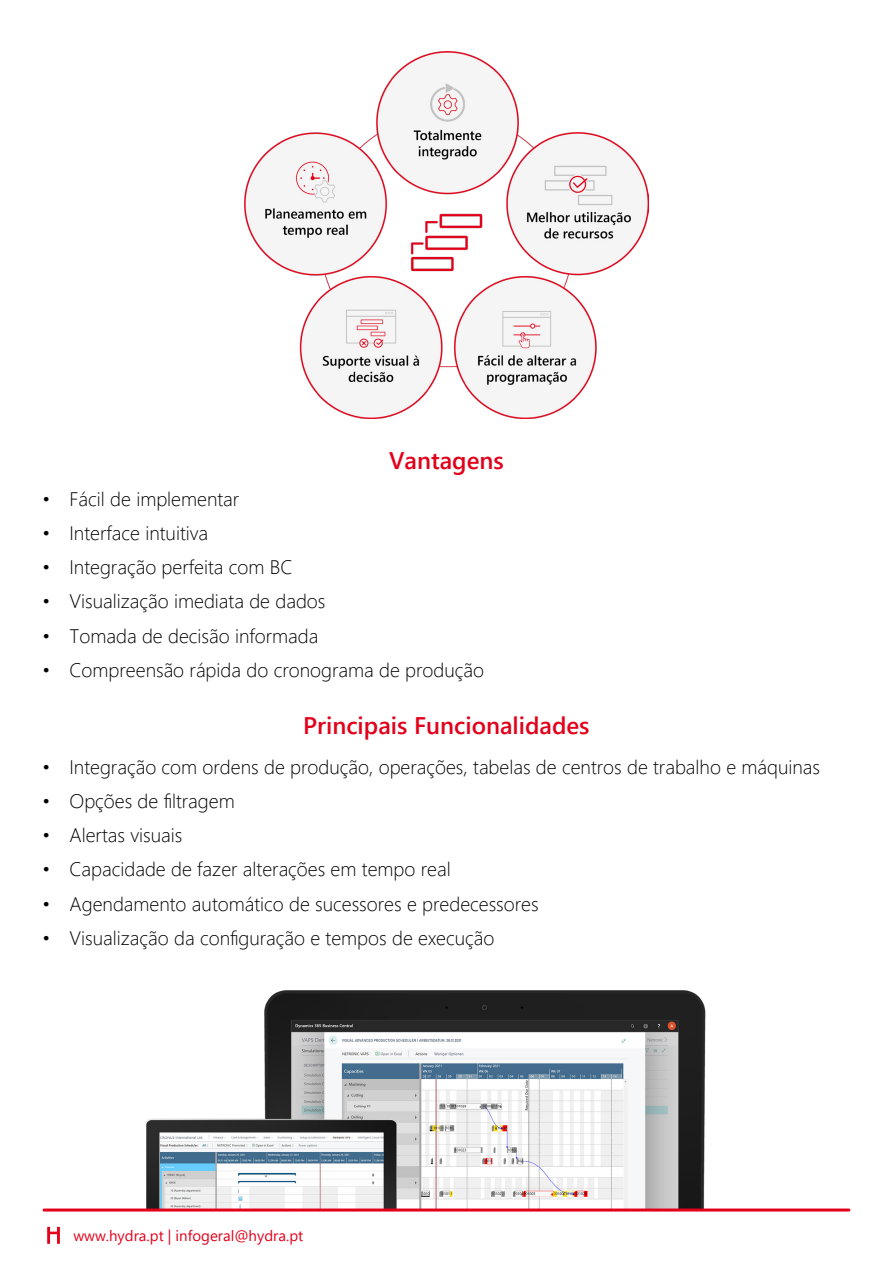
<style>
.page{position:relative;width:893px;height:1263px;background:#fff}
.page>*{position:absolute;margin:0;border:0;box-sizing:border-box;transform-origin:0 0}
.t1{font:600 24px "Segoe UI";color:#e2001a}
.t2{font:300 19.5px "Segoe UI";color:#000}
.t3{font:15px "Segoe UI";color:#e2001a}
</style>
<div class="page">
<svg style="left:47px;top:1227px;width:13px;height:17px"></svg>
<img style="left:146px;top:990px;width:560px;height:218px">
<hr style="left:44px;top:1208px;width:805px;height:3px;background:#e2001a">
<img style="left:244px;top:51px;width:405px;height:368px">
<p class="t1" style="left:389px;top:438px;width:116px">Vantagens</p>
<p class="t2" style="left:43px;top:480px;width:198px">• Fácil de implementar</p>
<p class="t2" style="left:43px;top:515px;width:167px">• Interface intuitiva</p>
<p class="t2" style="left:43px;top:549px;width:251px">• Integração perfeita com BC</p>
<p class="t2" style="left:43px;top:583px;width:284px">• Visualização imediata de dados</p>
<p class="t2" style="left:43px;top:617px;width:277px">• Tomada de decisão informada</p>
<p class="t2" style="left:43px;top:652px;width:443px">• Compreensão rápida do cronograma de produção</p>
<p class="t1" style="left:303px;top:702px;width:288px">Principais Funcionalidades</p>
<p class="t2" style="left:43px;top:748px;width:779px">• Integração com ordens de produção, operações, tabelas de centros de trabalho e máquinas</p>
<p class="t2" style="left:43px;top:782px;width:194px">• Opções de filtragem</p>
<p class="t2" style="left:43px;top:817px;width:141px">• Alertas visuais</p>
<p class="t2" style="left:43px;top:851px;width:410px">• Capacidade de fazer alterações em tempo real</p>
<p class="t2" style="left:43px;top:885px;width:498px">• Agendamento automático de sucessores e predecessores</p>
<p class="t2" style="left:43px;top:920px;width:453px">• Visualização da configuração e tempos de execução</p>
<p class="t3" style="left:73px;top:1221px;width:231px">www.hydra.pt | infogeral@hydra.pt</p>
</div>
